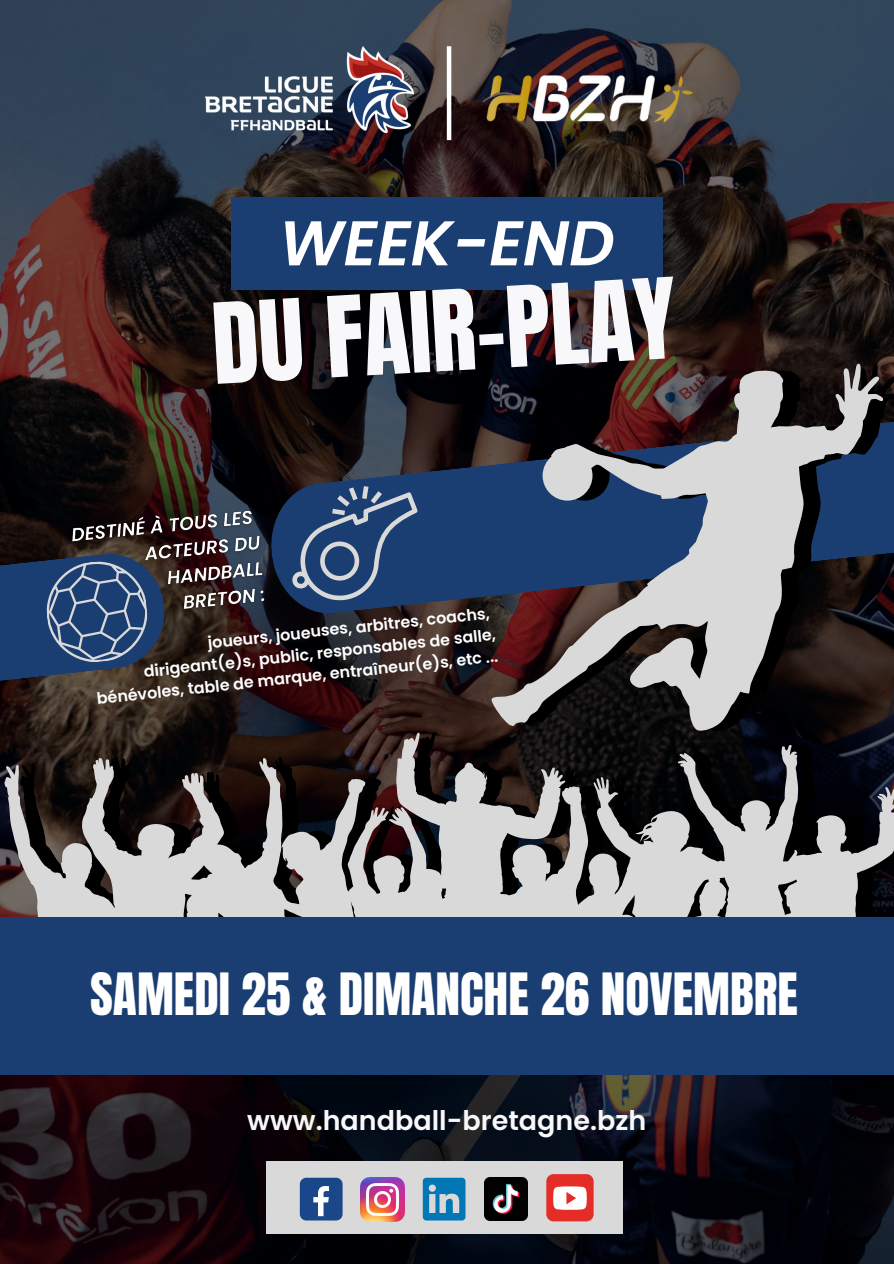
<style>
.page{position:relative;width:894px;height:1264px;background:#fff}
.page>*{position:absolute;margin:0;border:0;box-sizing:border-box;transform-origin:0 0}
.t1{font:94.8px "Anton";color:#f8f7f9}
.t2{font:italic 600 63px "Poppins";color:#fff}
.t3{font:49.5px "Anton";color:#fff}
.t4{font:600 27px "Poppins";color:#f8f7f9}
.t5{font:600 15.9px/21.9px "Poppins";color:#fff;text-align:right}
</style>
<div class="page">
<img style="left:0;top:0;width:893px;height:1263px">
<svg style="left:4px;top:732px;width:889px;height:185px"></svg>
<div style="left:0;top:917px;width:893px;height:157px;background:#1a3e71"></div>
<div style="left:231px;top:198px;width:431px;height:92px;background:#1a3e71"></div>
<img style="left:205px;top:46px;width:208px;height:87px">
<svg style="left:268px;top:412px;width:221px;height:204px"></svg>
<svg style="left:883px;top:363px;width:10px;height:368px"></svg>
<svg style="left:489px;top:363px;width:394px;height:368px"></svg>
<div style="left:266px;top:1160px;width:356px;height:73px;background:#d9d9d9"></div>
<div style="left:300px;top:1177px;width:42px;height:43px;background:#1a4789;border-radius:6px"></div>
<svg style="left:313px;top:1186px;width:16px;height:30px"></svg>
<img style="left:360px;top:1177px;width:44px;height:44px">
<svg style="left:422px;top:1177px;width:43px;height:43px"></svg>
<img style="left:484px;top:1177px;width:43px;height:43px">
<div style="left:546px;top:1174px;width:47px;height:47px;background:#e52d27;border-radius:7px"></div>
<svg style="left:553px;top:1186px;width:33px;height:23px"></svg>
<img style="left:484px;top:75px;width:211px;height:48px">
<div style="left:446px;top:46px;width:5px;height:94px;background:#fff"></div>
<svg style="left:0;top:551px;width:167px;height:189px"></svg>
<svg style="left:284px;top:486px;width:142px;height:119px"></svg>
<img style="left:65px;top:500px;width:208px;height:126px">
<p class="t2" style="left:279px;top:199px;width:337px">WEEK-END</p>
<p class="t1" style="left:208px;top:275px;width:466px;rotate:-3deg">DU FAIR-PLAY</p>
<p class="t5" style="left:207px;top:631px;width:285px;rotate:-6deg">joueurs, joueuses, arbitres, coachs,</p>
<p class="t5" style="left:93px;top:665px;width:404px;rotate:-6deg">dirigeant(e)s, public, responsables de salle, bénévoles, table de marque, entraîneur(e)s, etc ...</p>
<p class="t3" style="left:90px;top:958px;width:709px">SAMEDI 25 &amp; DIMANCHE 26 NOVEMBRE</p>
<p class="t4" style="left:247px;top:1101px;width:400px">www.handball-bretagne.bzh</p>
</div>
